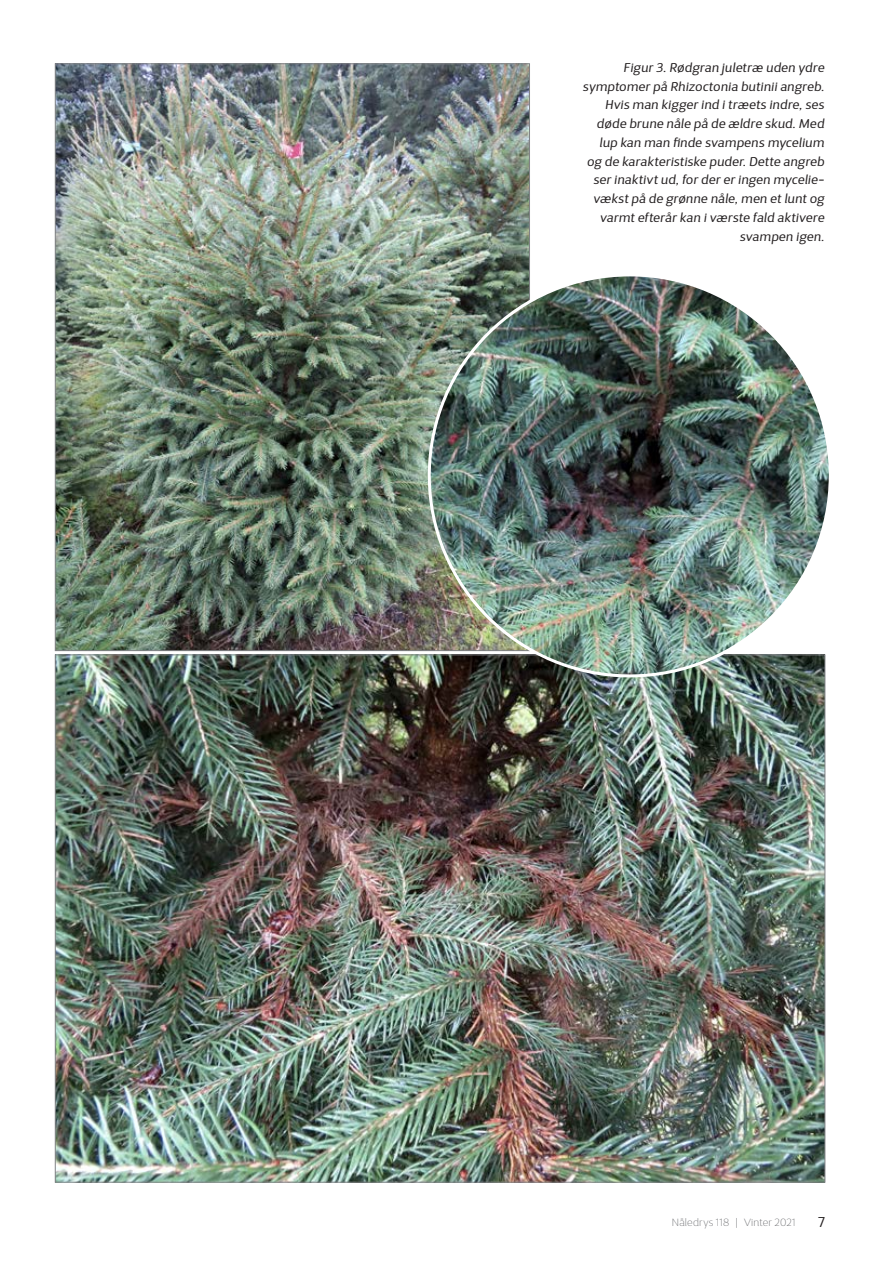
<style>
.page{position:relative;width:893px;height:1263px;background:#fff}
.page>*{position:absolute;margin:0;border:0;box-sizing:border-box;transform-origin:0 0}
.t1{font:14.25px "D Sari";color:#231f20}
.t2{font:italic 12.75px/18.8px "D Sari";letter-spacing:.015em;color:#231f20;text-align:right}
.t3{font:100 10.5px "D Sari";letter-spacing:.02em;color:#6c6d70}
</style>
<div class="page">
<img style="left:57px;top:66px;width:471px;height:583px">
<img style="left:57px;top:657px;width:766px;height:523px">
<img style="left:429px;top:275px;width:401px;height:401px;border-radius:200px">
<p class="t2" style="left:583px;top:58px;width:243px">Figur 3. Rødgran juletræ uden ydre symptomer på Rhizoctonia butinii angreb.<br>Hvis man kigger ind i træets indre, ses døde brune nåle på de ældre skud. Med lup kan man finde svampens mycelium og de karakteristiske puder. Dette angreb ser inaktivt ud, for der er ingen mycelie&shy;vækst på de grønne nåle, men et lunt og varmt efterår kan i værste fald aktivere svampen igen.</p>
<p class="t3" style="left:672px;top:1216px;width:125px">Nåledrys 118 | Vinter 2021</p>
<p class="t1" style="left:818px;top:1213px;width:8px">7</p>
</div>
